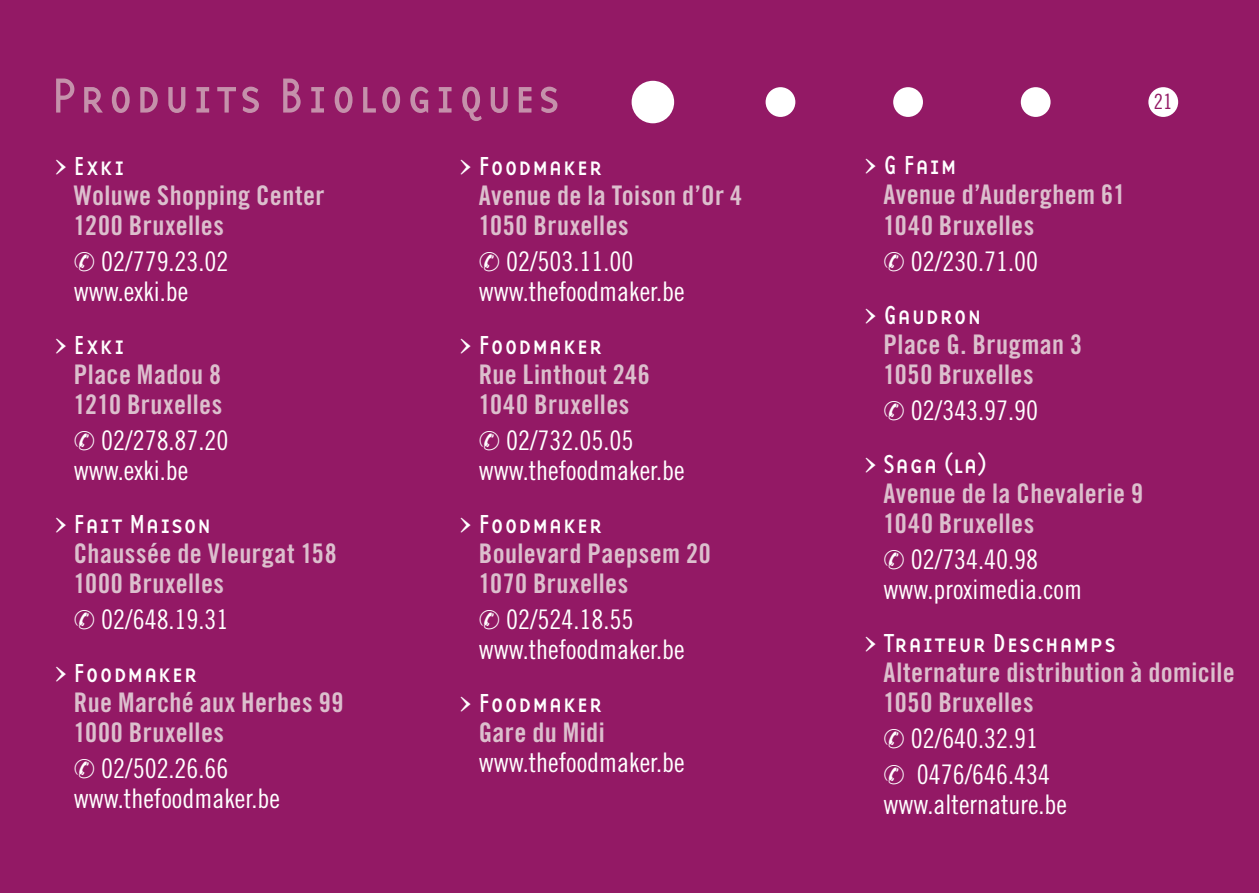
<style>
.page{position:relative;width:1259px;height:893px;background:#931965}
.page>*{position:absolute;margin:0;border:0;box-sizing:border-box;transform-origin:0 0}
.t1{font:51px "Base Twelve Sans Smallcaps";letter-spacing:.05em;color:#c591ab}
.t2{font:27px/30px "Trade Gothic LT Std Bd Cn 20";letter-spacing:.015em;color:#dcbfcd}
.t3{font:27px/30px "Trade Gothic LT Std Cn 18";color:#fff}
.t4{font:27px "Base Twelve Sans Smallcaps";letter-spacing:.025em;color:#fff}
.t5{font:21px "Trade Gothic LT Std Cn 18";color:#931965}
</style>
<div class="page">
<div style="left:631px;top:81px;width:43px;height:42px;background:#fff;border-radius:50%"></div>
<div style="left:765px;top:87px;width:30px;height:30px;background:#fff;border-radius:50%"></div>
<div style="left:893px;top:87px;width:30px;height:30px;background:#fff;border-radius:50%"></div>
<div style="left:1020px;top:87px;width:30px;height:30px;background:#fff;border-radius:50%"></div>
<div style="left:1148px;top:87px;width:30px;height:30px;background:#fff;border-radius:50%"></div>
<h1 class="t1" style="left:52px;top:65px;width:509px">Produits Biologiques</h1>
<p class="t4" style="left:54px;top:149px;width:72px">&gt; Exki</p>
<p class="t2" style="left:74px;top:183px;width:252px">Woluwe Shopping Center<br>1200 Bruxelles</p>
<p class="t3" style="left:74px;top:249px;width:156px">✆ 02/779.23.02 www.exki.be</p>
<p class="t4" style="left:54px;top:328px;width:72px">&gt; Exki</p>
<p class="t2" style="left:74px;top:362px;width:150px">Place Madou 8<br>1210 Bruxelles</p>
<p class="t3" style="left:74px;top:428px;width:156px">✆ 02/278.87.20 www.exki.be</p>
<p class="t4" style="left:54px;top:507px;width:158px">&gt; Fait Maison</p>
<p class="t2" style="left:74px;top:541px;width:264px">Chaussée de Vleurgat 158<br>1000 Bruxelles</p>
<p class="t3" style="left:74px;top:607px;width:156px">✆ 02/648.19.31</p>
<p class="t4" style="left:54px;top:656px;width:145px">&gt; Foodmaker</p>
<p class="t2" style="left:74px;top:690px;width:271px">Rue Marché aux Herbes 99<br>1000 Bruxelles</p>
<p class="t3" style="left:74px;top:756px;width:208px">✆ 02/502.26.66 www.thefoodmaker.be</p>
<p class="t4" style="left:459px;top:149px;width:145px">&gt; Foodmaker</p>
<p class="t2" style="left:479px;top:183px;width:265px">Avenue de la Toison d’Or 4<br>1050 Bruxelles</p>
<p class="t3" style="left:479px;top:249px;width:208px">✆ 02/503.11.00 www.thefoodmaker.be</p>
<p class="t4" style="left:459px;top:328px;width:145px">&gt; Foodmaker</p>
<p class="t2" style="left:479px;top:362px;width:173px">Rue Linthout 246<br>1040 Bruxelles</p>
<p class="t3" style="left:479px;top:428px;width:208px">✆ 02/732.05.05 www.thefoodmaker.be</p>
<p class="t4" style="left:459px;top:507px;width:145px">&gt; Foodmaker</p>
<p class="t2" style="left:479px;top:541px;width:234px">Boulevard Paepsem 20<br>1070 Bruxelles</p>
<p class="t3" style="left:479px;top:607px;width:208px">✆ 02/524.18.55 www.thefoodmaker.be</p>
<p class="t4" style="left:459px;top:686px;width:145px">&gt; Foodmaker</p>
<p class="t2" style="left:479px;top:720px;width:127px">Gare du Midi</p>
<p class="t3" style="left:479px;top:750px;width:208px">www.thefoodmaker.be</p>
<p class="t5" style="left:1153px;top:94px;width:20px">21</p>
<p class="t4" style="left:864px;top:149px;width:94px">&gt; G Faim</p>
<p class="t2" style="left:883px;top:183px;width:243px">Avenue d’Auderghem 61<br>1040 Bruxelles</p>
<p class="t3" style="left:883px;top:249px;width:156px">✆ 02/230.71.00</p>
<p class="t4" style="left:864px;top:298px;width:119px">&gt; Gaudron</p>
<p class="t2" style="left:883px;top:332px;width:200px">Place G. Brugman 3<br>1050 Bruxelles</p>
<p class="t3" style="left:883px;top:398px;width:156px">✆ 02/343.97.90</p>
<p class="t4" style="left:864px;top:447px;width:124px">&gt; Saga (la)</p>
<p class="t2" style="left:883px;top:481px;width:261px">Avenue de la Chevalerie 9<br>1040 Bruxelles</p>
<p class="t3" style="left:883px;top:547px;width:200px">✆ 02/734.40.98 www.proximedia.com</p>
<p class="t4" style="left:864px;top:626px;width:253px">&gt; Traiteur Deschamps</p>
<p class="t2" style="left:883px;top:660px;width:353px">Alternature distribution à domicile<br>1050 Bruxelles</p>
<p class="t3" style="left:883px;top:723px;width:168px;line-height:36px">✆ 02/640.32.91 ✆ 0476/646.434</p>
<p class="t3" style="left:883px;top:792px;width:185px">www.alternature.be</p>
</div>
